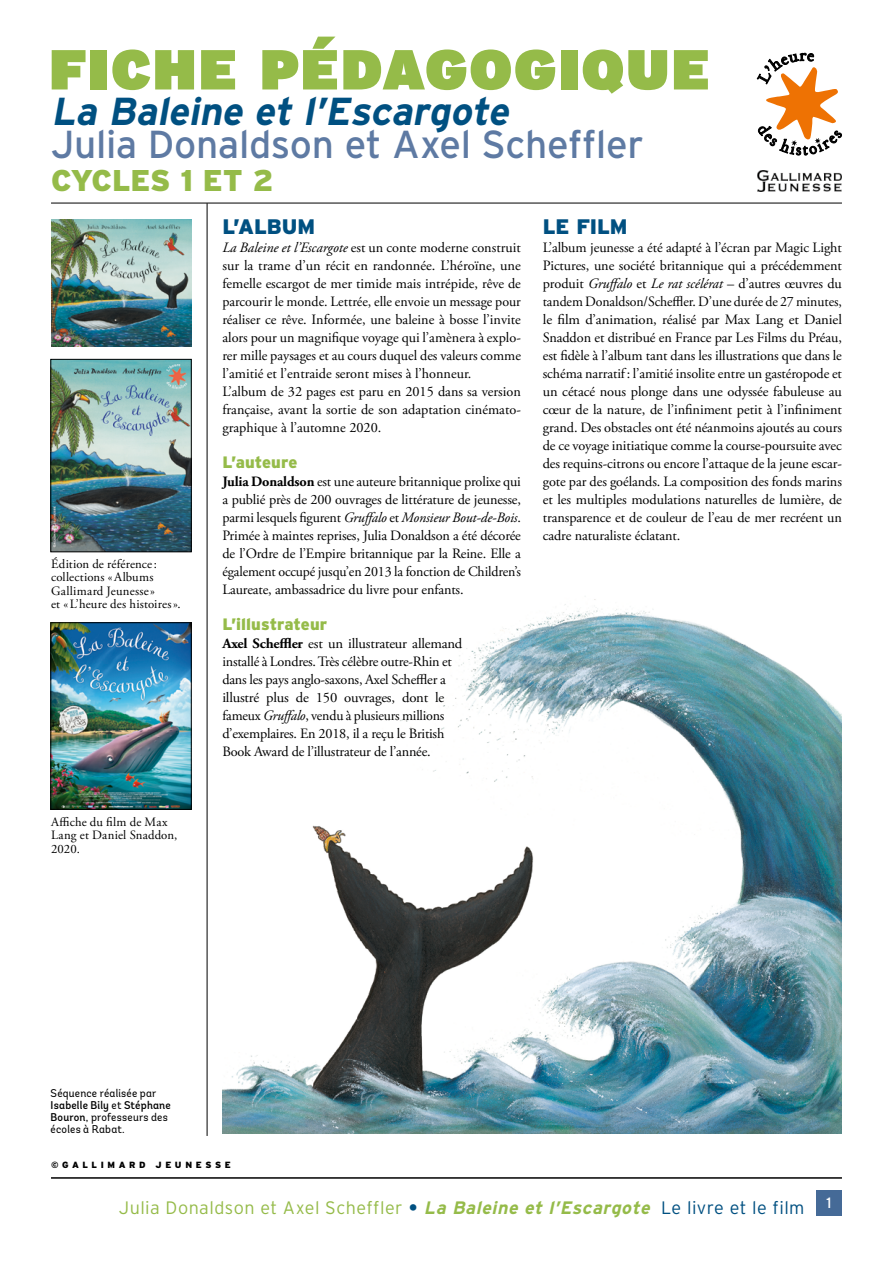
<style>
.page{position:relative;width:893px;height:1263px;background:#fff}
.page>*{position:absolute;margin:0;border:0;box-sizing:border-box;transform-origin:0 0}
.t1{font:900 56.25px "Interstate";letter-spacing:.04em;color:#95bb49}
.t2{font:39px "Interstate";letter-spacing:-.01em;color:#5e7aa3}
.t3{font:italic 700 39px "Interstate";color:#005081}
.t4{font:900 30px "Interstate";letter-spacing:-.01em;color:#95bb49}
.t5{font:900 21px "Interstate";letter-spacing:-.01em;color:#005081}
.t6{font:300 18px "Interstate";letter-spacing:.025em;color:#95bb49}
.t7{font:900 16.5px "Interstate";color:#95bb49}
.t8{font:14.25px/18px "Adobe Garamond Pro";color:#000}
.t9{font:12.75px/13.5px "Adobe Garamond Pro";letter-spacing:.015em;color:#000}
.t10{font:11.25px/12px "Andes";letter-spacing:.02em;color:#000;scale:.95 1}
.t11{font:900 9px "Interstate";letter-spacing:.4em;color:#000}
.s1{font-style:italic}
.s2{font-weight:700}
.s3{font-weight:500}
.s4{font-weight:700;color:#005081}
.s5{font-weight:700;font-style:italic}
.s6{color:#005081}
</style>
<div class="page">
<img style="left:222px;top:599px;width:620px;height:534px">
<div style="left:816px;top:1191px;width:26px;height:25px;background:#456a97"></div>
<hr style="left:51px;top:203px;width:791px;height:1px;background:#000">
<hr style="left:207px;top:203px;width:1px;height:933px;background:#000">
<hr style="left:51px;top:1177px;width:791px;height:1px;background:#000">
<img style="left:53px;top:361px;width:137px;height:189px">
<div style="left:51px;top:359px;width:141px;height:193px;border:1px solid #000"></div>
<img style="left:53px;top:624px;width:137px;height:183px">
<div style="left:51px;top:622px;width:141px;height:187px;border:1px solid #000"></div>
<svg style="left:757px;top:52px;width:85px;height:104px"></svg>
<img style="left:51px;top:219px;width:141px;height:127px">
<img style="left:757px;top:170px;width:85px;height:21px">
<h1 class="t1" style="left:50px;top:35px;width:661px">FICHE PÉDAGOGIQUE</h1>
<h2 class="t3" style="left:51px;top:88px;width:468px">La Baleine et l’Escargote</h2>
<h2 class="t2" style="left:51px;top:121px;width:594px">Julia Donaldson et Axel Scheffler</h2>
<h3 class="t4" style="left:51px;top:163px;width:224px">CYCLES 1 ET 2</h3>
<p class="t9" style="left:51px;top:557px;width:131px">Édition de référence: collections «Albums<br>Gallimard Jeunesse»<br>et «L’heure des histoires».</p>
<p class="t9" style="left:51px;top:816px;width:128px">Affiche du film de Max<br>Lang et Daniel Snaddon,<br>2020.</p>
<h3 class="t5" style="left:222px;top:214px;width:94px">L’ALBUM</h3>
<p class="t8" style="left:222px;top:239px;width:300px"><span class="s1">La Baleine et l’Escargote</span> est un conte moderne construit sur la trame d’un récit en randonnée. L’héroïne, une femelle escargot de mer timide mais intrépide, rêve de parcourir le monde. Lettrée, elle envoie un message pour réaliser ce rêve. Informée, une baleine à bosse l’invite alors pour un magnifique voyage qui l’amènera à explo&shy;rer mille paysages et au cours duquel des valeurs comme l’amitié et l’entraide seront mises à l’honneur.<br>L’album de 32 pages est paru en 2015 dans sa version française, avant la sortie de son adaptation cinémato&shy;graphique à l’automne 2020.</p>
<p class="t7" style="left:222px;top:452px;width:76px">L’auteure</p>
<p class="t8" style="left:222px;top:473px;width:300px;text-align:justify"><span class="s2">Julia Donaldson</span> est une auteure britannique prolixe qui a publié près de 200 ouvrages de littérature de jeunesse, parmi lesquels figurent <span class="s1">Gruffalo</span> et <span class="s1">Monsieur Bout-de-Bois</span>.<br>Primée à maintes reprises, Julia Donaldson a été décorée de l’Ordre de l’Empire britannique par la Reine. Elle a également occupé jusqu’en 2013 la fonction de Children’s Laureate, ambassadrice du livre pour enfants.</p>
<p class="t7" style="left:222px;top:614px;width:106px">L’illustrateur</p>
<p class="t8" style="left:222px;top:635px;width:242px"><span class="s2">Axel Scheffler</span> est un illustrateur allemand installé à Londres. Très célèbre outre-Rhin et dans les pays anglo-saxons, Axel Scheffler a illustré plus de 150 ouvrages, dont le fameux <span class="s1">Gruffalo</span>, vendu à plusieurs millions d’exemplaires. En 2018, il a reçu le British Book Award de l’illustrateur de l’année.</p>
<h3 class="t5" style="left:543px;top:214px;width:86px">LE FILM</h3>
<p class="t8" style="left:543px;top:239px;width:301px;text-align:justify">L’album jeunesse a été adapté à l’écran par Magic Light Pictures, une société britannique qui a précédemment produit <span class="s1">Gruffalo</span> et <span class="s1">Le rat scélérat</span> – d’autres œuvres du tandem Donaldson/Scheffler. D’une durée de 27 minutes, le film d’animation, réalisé par Max Lang et Daniel Snaddon et distribué en France par Les Films du Préau, est fidèle à l’album tant dans les illustrations que dans le schéma narratif: l’amitié insolite entre un gastéropode et un cétacé nous plonge dans une odyssée fabuleuse au cœur de la nature, de l’infiniment petit à l’infiniment grand. Des obstacles ont été néanmoins ajoutés au cours de ce voyage initiatique comme la course-poursuite avec des requins-citrons ou encore l’attaque de la jeune escar&shy;gote par des goélands. La composition des fonds marins et les multiples modulations naturelles de lumière, de transparence et de couleur de l’eau de mer recréent un cadre naturaliste éclatant.</p>
<p class="t10" style="left:51px;top:1087px;width:128px">Séquence réalisée par<br><span class="s3">Isabelle Bily</span> et <span class="s3">Stéphane<br>Bouron</span>, professeurs des écoles à Rabat.</p>
<p class="t11" style="left:51px;top:1159px;width:181px">©GALLIMARD JEUNESSE</p>
<p class="t6" style="left:119px;top:1197px;width:714px">Julia Donaldson et Axel Scheffler <span class="s4">•</span> <span class="s5">La Baleine et l’Escargote</span> <span class="s6">Le livre et le film</span> <sup>1</sup></p>
</div>
